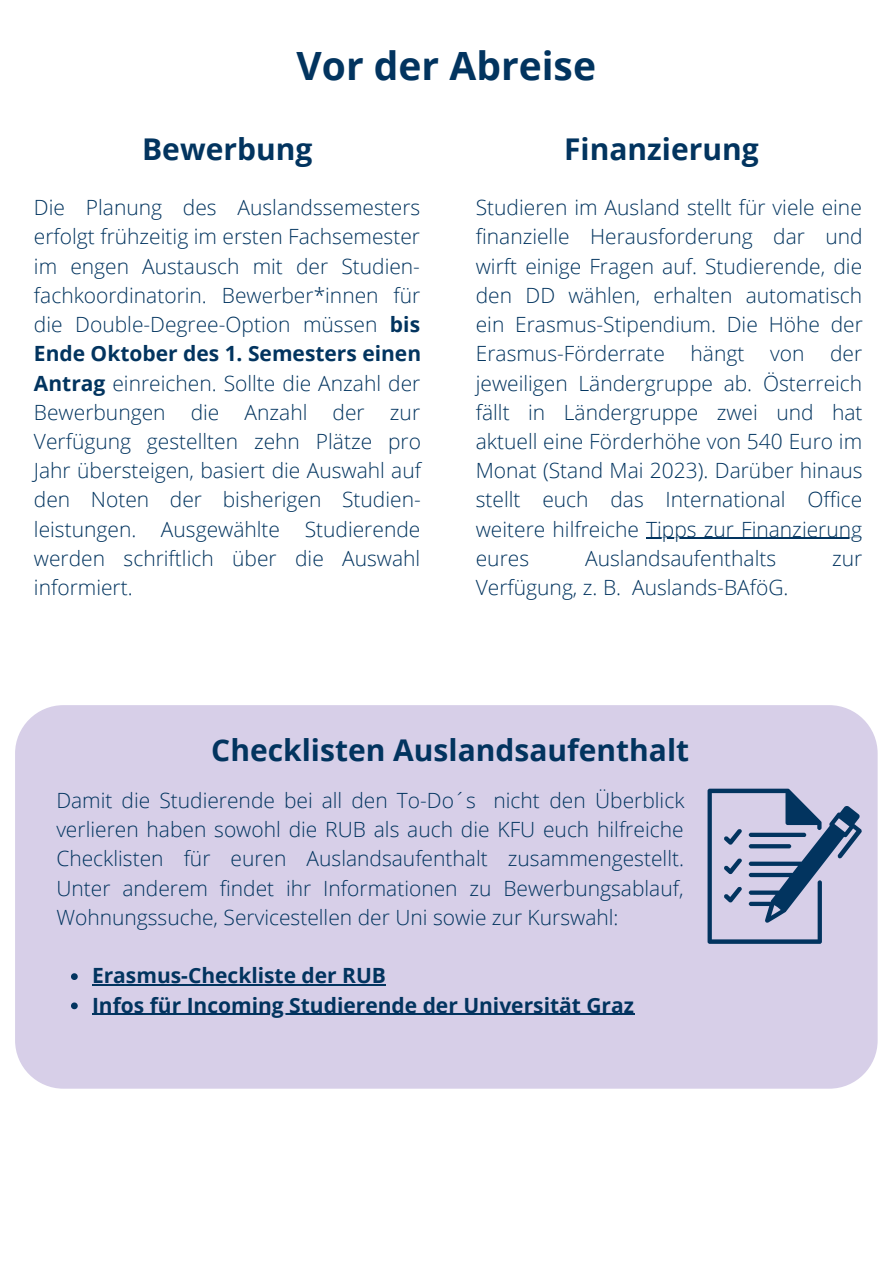
<style>
.page{position:relative;width:893px;height:1264px;background:#fff}
.page>*{position:absolute;margin:0;border:0;box-sizing:border-box;transform-origin:0 0}
.t1{font:700 39px "Open Sans";color:#02345f}
.t2{font:700 30px "Open Sans";color:#02345f}
.t3{font:300 21px/29.2px "Open Sans";color:#02345f;text-align:justify}
.t4{font:700 21px "Open Sans";color:#02345f}
.s1{font-weight:700}
</style>
<div class="page">
<div style="left:15px;top:705px;width:862px;height:383px;background:#d7cfe8;border-radius:48px"></div>
<svg style="left:707px;top:788px;width:155px;height:155px"></svg>
<svg style="left:71px;top:973px;width:7px;height:7px"></svg>
<hr style="left:92px;top:984px;width:294px;height:1px;background:#02345f">
<svg style="left:71px;top:1002px;width:7px;height:7px"></svg>
<hr style="left:92px;top:1013px;width:542px;height:1px;background:#02345f">
<hr style="left:646px;top:538px;width:216px;height:1px;background:#02345f">
<p class="t1" style="left:296px;top:38px;width:301px">Vor der Abreise</p>
<p class="t2" style="left:142px;top:128px;width:172px">Bewerbung</p>
<p class="t3" style="left:34px;top:192px;width:388px">Die Planung des Auslandssemesters erfolgt frühzeitig im ersten Fachsemester im engen Austausch mit der Studien&shy;fachkoordinatorin. Bewerber*innen für die Double-Degree-Option müssen <span class="s1">bis Ende Oktober des 1. Semesters einen Antrag</span> einreichen. Sollte die Anzahl der Bewerbungen die Anzahl der zur Verfügung gestellten zehn Plätze pro Jahr übersteigen, basiert die Auswahl auf den Noten der bisherigen Studien&shy;leistungen. Ausgewählte Studierende werden schriftlich über die Auswahl informiert.</p>
<p class="t2" style="left:564px;top:128px;width:196px">Finanzierung</p>
<p class="t3" style="left:476px;top:192px;width:388px">Studieren im Ausland stellt für viele eine finanzielle Herausforderung dar und wirft einige Fragen auf. Studierende, die den DD wählen, erhalten automatisch ein Erasmus-Stipendium. Die Höhe der Erasmus-Förderrate hängt von der jeweiligen Ländergruppe ab. Österreich fällt in Ländergruppe zwei und hat aktuell eine Förderhöhe von 540 Euro im Monat (Stand Mai 2023). Darüber hinaus stellt euch das International Office weitere hilfreiche Tipps zur Finanzierung eures</p>
<p class="t3" style="left:585px;top:543px;width:192px">Auslandsaufenthalts</p>
<p class="t3" style="left:832px;top:543px;width:32px">zur</p>
<p class="t3" style="left:476px;top:572px;width:314px">Verfügung, z. B. Auslands-BAföG.</p>
<p class="t2" style="left:211px;top:728px;width:479px">Checklisten Auslandsaufenthalt</p>
<p class="t3" style="left:56px;top:785px;width:629px">Damit die Studierende bei all den To-Do´s nicht den Überblick verlieren haben sowohl die RUB als auch die KFU euch hilfreiche Checklisten für euren Auslandsaufenthalt zusammengestellt.<br>Unter anderem findet ihr Informationen zu Bewerbungsablauf, Wohnungssuche, Servicestellen der Uni sowie zur Kurswahl:</p>
<p class="t4" style="left:92px;top:960px;width:295px">Erasmus-Checkliste der RUB</p>
<p class="t4" style="left:92px;top:990px;width:543px">Infos für Incoming Studierende der Universität Graz</p>
</div>
